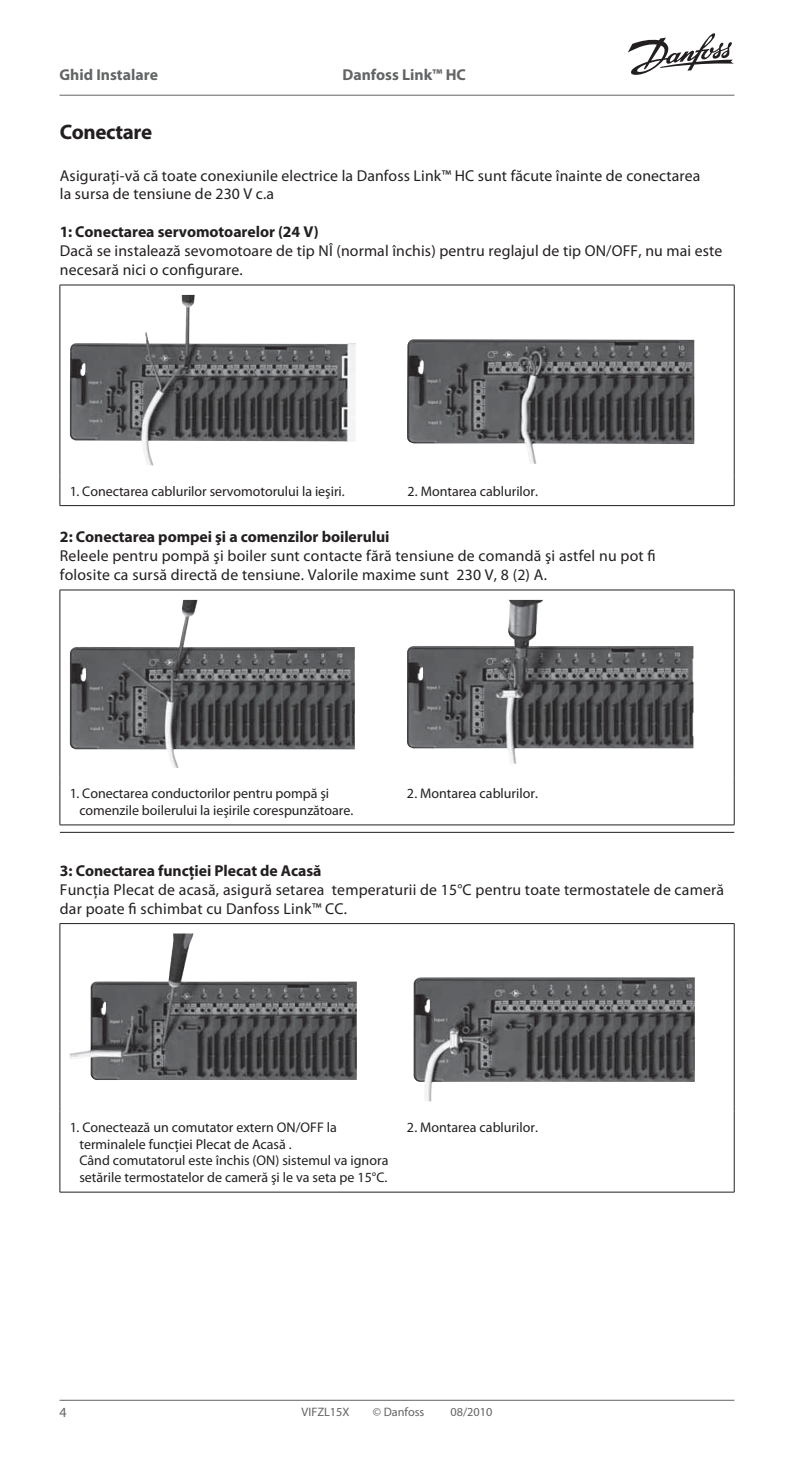
<style>
.page{position:relative;width:794px;height:1474px;background:#fff}
.page>*{position:absolute;margin:0;border:0;box-sizing:border-box;transform-origin:0 0}
.t1{font:700 21px "Myriad Pro";letter-spacing:-.015em;color:#231f20}
.t2{font:15.75px/18.9px "Myriad Pro";letter-spacing:.015em;color:#231f20}
.t3{font:700 15.75px "Myriad Pro";letter-spacing:-.005em;color:#231f20}
.t4{font:700 15.75px "Myriad Pro";color:#636466}
.t5{font:14px/16.8px "Myriad Pro";color:#231f20}
.t6{font:14px "Myriad Pro";color:#636466}
.t7{font:12.25px "Myriad Pro";color:#636466}
</style>
<div class="page">
<hr style="left:60px;top:95px;width:674px;height:1px;background:#636466">
<hr style="left:60px;top:1399px;width:674px;height:1px;background:#636466">
<svg style="left:627px;top:33px;width:107px;height:42px"></svg>
<hr style="left:60px;top:285px;width:337px;height:1px;background:#231f20">
<hr style="left:60px;top:285px;width:1px;height:190px;background:#231f20">
<hr style="left:397px;top:285px;width:337px;height:1px;background:#231f20">
<hr style="left:734px;top:285px;width:1px;height:190px;background:#231f20">
<hr style="left:60px;top:475px;width:1px;height:30px;background:#231f20">
<hr style="left:734px;top:475px;width:1px;height:30px;background:#231f20">
<hr style="left:60px;top:505px;width:674px;height:1px;background:#231f20">
<hr style="left:60px;top:589px;width:337px;height:1px;background:#231f20">
<hr style="left:60px;top:590px;width:1px;height:187px;background:#231f20">
<hr style="left:397px;top:589px;width:337px;height:1px;background:#231f20">
<hr style="left:734px;top:590px;width:1px;height:187px;background:#231f20">
<hr style="left:60px;top:777px;width:1px;height:47px;background:#231f20">
<hr style="left:734px;top:777px;width:1px;height:47px;background:#231f20">
<hr style="left:60px;top:824px;width:674px;height:1px;background:#231f20">
<img style="left:70px;top:295px;width:286px;height:170px">
<img style="left:407px;top:339px;width:287px;height:125px">
<img style="left:70px;top:600px;width:285px;height:167px">
<img style="left:407px;top:600px;width:286px;height:163px">
<hr style="left:60px;top:832px;width:674px;height:1px;background:#231f20">
<hr style="left:60px;top:923px;width:337px;height:1px;background:#231f20">
<hr style="left:60px;top:923px;width:1px;height:188px;background:#231f20">
<hr style="left:397px;top:923px;width:337px;height:1px;background:#231f20">
<hr style="left:734px;top:923px;width:1px;height:188px;background:#231f20">
<hr style="left:60px;top:1111px;width:1px;height:80px;background:#231f20">
<hr style="left:734px;top:1111px;width:1px;height:80px;background:#231f20">
<hr style="left:60px;top:1191px;width:674px;height:1px;background:#231f20">
<img style="left:70px;top:933px;width:287px;height:147px">
<img style="left:413px;top:977px;width:282px;height:124px">
<p class="t4" style="left:60px;top:68px;width:100px">Ghid Instalare</p>
<p class="t4" style="left:342px;top:68px;width:125px">Danfoss Link™ HC</p>
<h1 class="t1" style="left:60px;top:124px;width:94px">Conectare</h1>
<p class="t2" style="left:60px;top:167px;width:642px">Asiguraţi-vă că toate conexiunile electrice la Danfoss Link™ HC sunt făcute înainte de conectarea la sursa de tensiune de 230 V c.a</p>
<p class="t3" style="left:60px;top:226px;width:260px">1: Conectarea servomotoarelor (24 V)</p>
<p class="t2" style="left:60px;top:242px;width:664px">Dacă se instalează sevomotoare de tip NÎ (normal închis) pentru reglajul de tip ON/OFF, nu mai este necesară nici o configurare.</p>
<p class="t5" style="left:70px;top:483px;width:276px">1. Conectarea cablurilor servomotorului la ieşiri.</p>
<p class="t5" style="left:407px;top:483px;width:132px">2. Montarea cablurilor.</p>
<p class="t3" style="left:60px;top:531px;width:331px">2: Conectarea pompei şi a comenzilor boilerului</p>
<p class="t2" style="left:60px;top:547px;width:597px">Releele pentru pompă şi boiler sunt contacte fără tensiune de comandă şi astfel nu pot fi folosite ca sursă directă de tensiune. Valorile maxime sunt 230 V, 8 (2) A.</p>
<p class="t5" style="left:79px;top:786px;width:275px;text-indent:-10px">1. Conectarea conductorilor pentru pompă şi comenzile boilerului la ieşirile corespunzătoare.</p>
<p class="t5" style="left:407px;top:786px;width:132px">2. Montarea cablurilor.</p>
<p class="t3" style="left:60px;top:864px;width:263px">3: Conectarea funcţiei Plecat de Acasă</p>
<p class="t2" style="left:60px;top:881px;width:665px">Funcţia Plecat de acasă, asigură setarea temperaturii de 15°C pentru toate termostatele de cameră dar poate fi schimbat cu Danfoss Link™ CC.</p>
<p class="t5" style="left:79px;top:1119px;width:310px;text-indent:-10px">1. Conectează un comutator extern ON/OFF la terminalele funcţiei Plecat de Acasă .<br>Când comutatorul este închis (ON) sistemul va ignora setările termostatelor de cameră şi le va seta pe 15°C.</p>
<p class="t5" style="left:407px;top:1119px;width:132px">2. Montarea cablurilor.</p>
<p class="t6" style="left:60px;top:1406px;width:9px">4</p>
<p class="t7" style="left:302px;top:1407px;width:49px">VIFZL15X</p>
<p class="t7" style="left:373px;top:1407px;width:53px">© Danfoss</p>
<p class="t7" style="left:450px;top:1407px;width:43px">08/2010</p>
</div>
